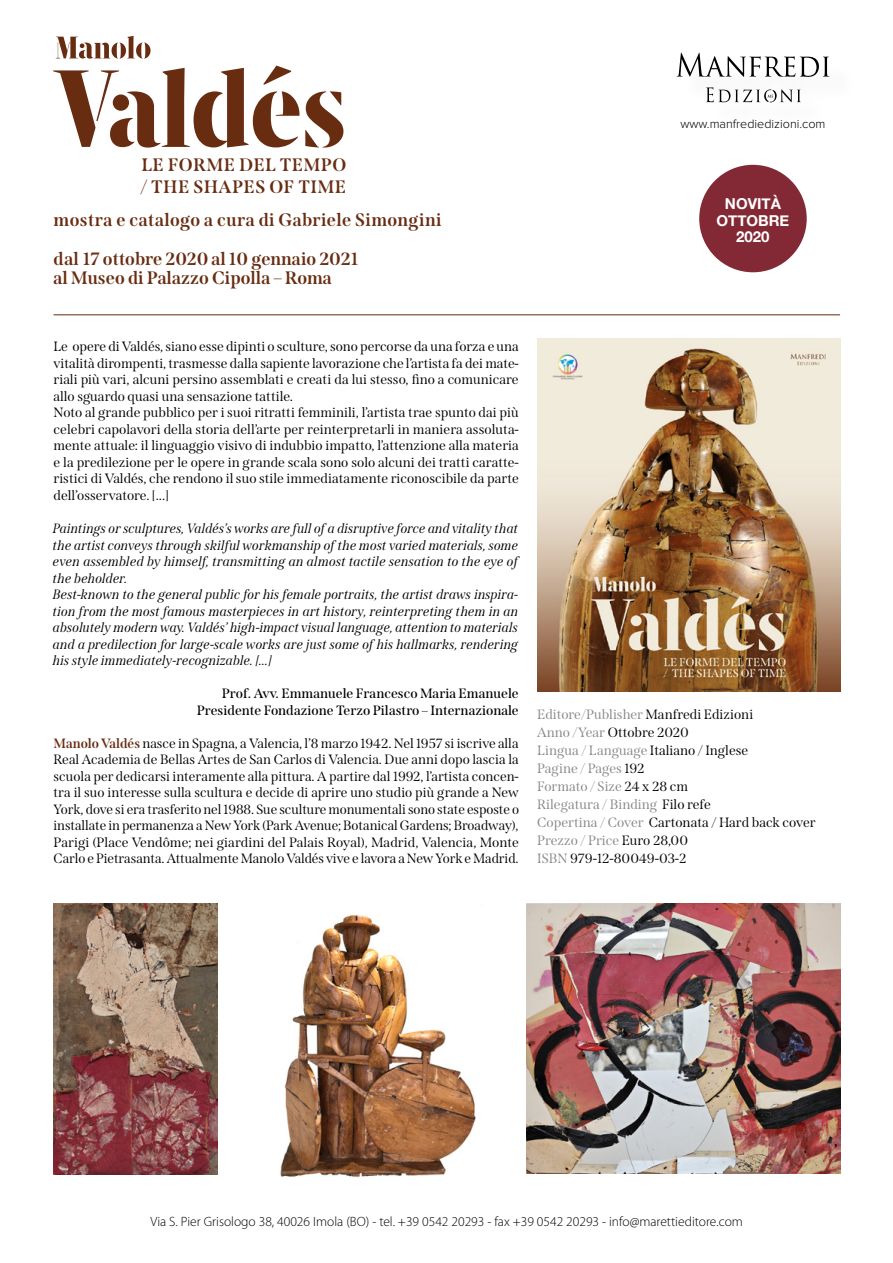
<style>
.page{position:relative;width:893px;height:1263px;background:#fff}
.page>*{position:absolute;margin:0;border:0;box-sizing:border-box;transform-origin:0 0}
.t1{font:700 18px/21.8px "Span";letter-spacing:.015em;color:#682c11}
.t2{font:700 15px/16.5px "Helvetica Neue";color:#fff;text-align:center}
.t3{font:13.5px/16.5px "Span";color:#000}
.t4{font:italic 13.5px/16.5px "Span";letter-spacing:.015em;color:#000}
.t5{font:13.5px/18px "Span";color:#878787}
.t6{font:300 13.5px "Myriad Pro";color:#000}
.t7{font:600 13.5px/16.5px "Span";color:#000;text-align:right}
.t8{font:300 12.6px "Proxima Nova";color:#000}
.s1{font-weight:700;color:#682c11}
.s2{color:#000}
</style>
<div class="page">
<hr style="left:54px;top:314px;width:786px;height:1px;background:#682c11">
<img style="left:537px;top:339px;width:303px;height:353px">
<svg style="left:676px;top:53px;width:153px;height:24px"></svg>
<svg style="left:706px;top:87px;width:95px;height:15px"></svg>
<svg style="left:53px;top:66px;width:290px;height:82px"></svg>
<svg style="left:56px;top:36px;width:95px;height:23px"></svg>
<img style="left:280px;top:914px;width:196px;height:264px">
<img style="left:526px;top:904px;width:314px;height:270px">
<img style="left:53px;top:904px;width:164px;height:270px">
<div style="left:699px;top:165px;width:108px;height:107px;background:#832935;border-radius:50%"></div>
<h1 class="t1" style="left:141px;top:154px;width:207px">LE FORME DEL TEMPO / THE SHAPES OF TIME</h1>
<h1 class="t1" style="left:54px;top:200px;width:390px;line-height:39px">mostra e catalogo a cura di Gabriele Simongini dal 17 ottobre 2020 al 10 gennaio 2021</h1>
<h1 class="t1" style="left:54px;top:267px;width:280px">al Museo di Palazzo Cipolla – Roma</h1>
<p class="t8" style="left:680px;top:118px;width:147px">www.manfrediedizioni.com</p>
<p class="t2" style="left:717px;top:196px;width:74px">NOVITÀ<br>OTTOBRE<br>2020</p>
<p class="t3" style="left:54px;top:339px;width:467px">Le opere di Valdés, siano esse dipinti o sculture, sono percorse da una forza e una vitalità dirompenti, trasmesse dalla sapiente lavorazione che l’artista fa dei mate&shy;riali più vari, alcuni persino assemblati e creati da lui stesso, fino a comunicare allo sguardo quasi una sensazione tattile.<br>Noto al grande pubblico per i suoi ritratti femminili, l’artista trae spunto dai più celebri capolavori della storia dell’arte per reinterpretarli in maniera assoluta&shy;mente attuale: il linguaggio visivo di indubbio impatto, l’attenzione alla materia e la predilezione per le opere in grande scala sono solo alcuni dei tratti caratte&shy;ristici di Valdés, che rendono il suo stile immediatamente riconoscibile da parte dell’osservatore. [...]</p>
<p class="t4" style="left:54px;top:520px;width:467px">Paintings or sculptures, Valdés’s works are full of a disruptive force and vitality that the artist conveys through skilful workmanship of the most varied materials, some even assembled by himself, transmitting an almost tactile sensation to the eye of the beholder.<br>Best-known to the general public for his female portraits, the artist draws inspira&shy;tion from the most famous masterpieces in art history, reinterpreting them in an absolutely modern way. Valdés’ high-impact visual language, attention to materials and a predilection for large-scale works are just some of his hallmarks, rendering his style immediately-recognizable. [...]</p>
<p class="t7" style="left:197px;top:685px;width:324px">Prof. Avv. Emmanuele Francesco Maria Emanuele<br>Presidente Fondazione Terzo Pilastro – Internazionale</p>
<p class="t3" style="left:54px;top:735px;width:467px;text-align:justify"><span class="s1">Manolo Valdés</span> nasce in Spagna, a Valencia, l’8 marzo 1942. Nel 1957 si iscrive alla Real Academia de Bellas Artes de San Carlos di Valencia. Due anni dopo lascia la scuola per dedicarsi interamente alla pittura. A partire dal 1992, l’artista concen&shy;tra il suo interesse sulla scultura e decide di aprire uno studio più grande a New York, dove si era trasferito nel 1988. Sue sculture monumentali sono state esposte o installate in permanenza a New York (Park Avenue; Botanical Gardens; Broadway), Parigi (Place Vendôme; nei giardini del Palais Royal), Madrid, Valencia, Monte Carlo e Pietrasanta. Attualmente Manolo Valdés vive e lavora a New York e Madrid.</p>
<p class="t5" style="left:537px;top:705px;width:280px">Editore/Publisher <span class="s2">Manfredi Edizioni<br></span>Anno /Year <span class="s2">Ottobre 2020<br></span>Lingua / Language <span class="s2">Italiano / Inglese<br></span>Pagine / Pages <span class="s2">192<br></span>Formato / Size <span class="s2">24 x 28 cm<br></span>Rilegatura / Binding <span class="s2">Filo refe<br></span>Copertina / Cover <span class="s2">Cartonata / Hard back cover<br></span>Prezzo / Price <span class="s2">Euro 28,00<br></span>ISBN <span class="s2">979-12-80049-03-2</span></p>
<p class="t6" style="left:151px;top:1214px;width:594px">Via S. Pier Grisologo 38, 40026 Imola (BO) - tel. +39 0542 20293 - fax +39 0542 20293 - info@marettieditore.com</p>
</div>
